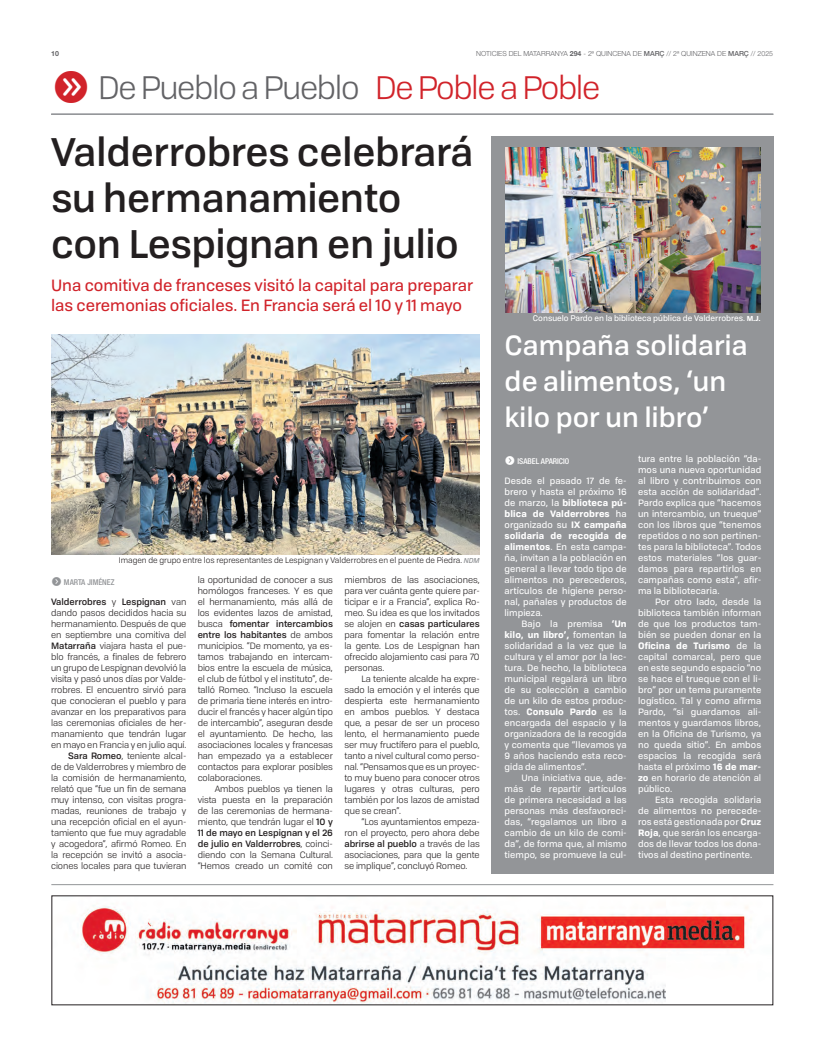
<style>
.page{position:relative;width:820px;height:1049px;background:#fff}
.page>*{position:absolute;margin:0;border:0;box-sizing:border-box;transform-origin:0 0}
.t1{font:40px "Butto Bon Cir Neg";color:#d1232a}
.t2{font:500 39px/46px "Tofino Personal";letter-spacing:-.01em;color:#231f20}
.t3{font:32px "Tofino Personal";letter-spacing:-.04em;color:#636366}
.t4{font:500 27px/36px "Tofino Personal";color:#fff}
.t5{font:16px/20px "Tofino Personal";color:#d1232a}
.t6{font:11px "Butto Bon Cir Neg";color:#939598}
.t7{font:11px "Butto Bon Cir Neg";color:#fff}
.t8{font:9px/11px "Tofino Personal";letter-spacing:-.01em;color:#231f20;text-align:justify}
.t9{font:9px/11px "Tofino Personal";letter-spacing:.005em;color:#fff;text-align:justify}
.t10{font:8px "Tofino Personal";color:#231f20}
.t11{font:8px "Tofino Personal";color:#fff}
.t12{font:500 condensed 8px "Helvetica Neue LT Pro";color:#fff}
.t13{font:500 condensed 8px "Helvetica Neue LT Pro";color:#939598}
.t14{font:300 7px "Helvetica Neue LT Pro";color:#636366}
.t15{font:700 7px "Helvetica Neue LT Pro";color:#636366}
.s1{font-weight:700}
.s2{font-weight:500}
.s3{color:#d1232a}
.s4{font-weight:700;font-size:7px}
.s5{font-weight:500;font-style:italic;font-size:7px;color:#939598}
</style>
<div class="page">
<hr style="left:51px;top:114px;width:722px;height:1px;background:#939598">
<hr style="left:51px;top:884px;width:722px;height:1px;background:#939598">
<img style="left:81px;top:905px;width:670px;height:98px">
<img style="left:51px;top:334px;width:428px;height:220px">
<div style="left:491px;top:136px;width:282px;height:737px;background:#939598"></div>
<img style="left:505px;top:147px;width:255px;height:165px">
<p class="t15" style="left:51px;top:49px;width:9px">10</p>
<p class="t14" style="left:476px;top:49px;width:298px">NOTICIES DEL MATARRANYA <span class="s1">294</span> - 2ª QUINCENA DE <span class="s2">MARÇ</span> // 2ª QUINZENA DE <span class="s2">MARÇ</span> // 2025</p>
<p class="t1" style="left:51px;top:69px;width:42px">g</p>
<p class="t3" style="left:98px;top:64px;width:503px">De Pueblo a Pueblo <span class="s3">De Poble a Poble</span></p>
<p class="t2" style="left:51px;top:126px;width:424px">Valderrobres celebrará su hermanamiento</p>
<p class="t2" style="left:51px;top:218px;width:409px">con Lespignan en julio</p>
<p class="t5" style="left:51px;top:274px;width:423px">Una comitiva de franceses visitó la capital para preparar las ceremonias oficiales. En Francia será el 10 y 11 mayo</p>
<p class="t11" style="left:532px;top:312px;width:229px">Consuelo Pardo en la biblioteca pública de Valderrobres. <span class="s4">M.J.</span></p>
<p class="t10" style="left:119px;top:554px;width:362px">Imagen de grupo entre los representantes de Lespignan y Valderrobres en el puente de Piedra. <span class="s5">NDM</span></p>
<p class="t6" style="left:51px;top:577px;width:13px">f</p>
<p class="t13" style="left:64px;top:577px;width:52px">MARTA JIMÉNEZ</p>
<p class="t8" style="left:51px;top:595px;width:137px"><span class="s2">Valderrobres</span> y <span class="s2">Lespignan</span> van dando pasos decididos hacia su hermanamiento. Después de que en septiembre una comitiva del <span class="s2">Matarraña</span> viajara hasta el pue&shy;blo francés, a finales de febrero un grupo de Lespignan devolvió la visita y pasó unos días por Valde&shy;rrobres. El encuentro sirvió para que conocieran el pueblo y para avanzar en los preparativos para las ceremonias oficiales de her&shy;manamiento que tendrán lugar en mayo en Francia y en julio aquí.</p>
<p class="t8" style="left:51px;top:749px;width:137px;text-indent:17px"><span class="s2">Sara Romeo</span>, teniente alcal&shy;de de Valderrobres y miembro de la comisión de hermanamiento, relató que “fue un fin de semana muy intenso, con visitas progra&shy;madas, reuniones de trabajo y una recepción oficial en el ayun&shy;tamiento que fue muy agradable y acogedora”, afirmó Romeo. En la recepción se invitó a asocia&shy;ciones locales para que tuvieran</p>
<p class="t8" style="left:198px;top:573px;width:137px">la oportunidad de conocer a sus homólogos franceses. Y es que el hermanamiento, más allá de los evidentes lazos de amistad, busca <span class="s2">fomentar intercambios entre los habitantes</span> de ambos municipios. “De momento, ya es&shy;tamos trabajando en intercam&shy;bios entre la escuela de música, el club de fútbol y el instituto”, de&shy;talló Romeo. “Incluso la escuela de primaria tiene interés en intro&shy;ducir el francés y hacer algún tipo de intercambio”, aseguran desde el ayuntamiento. De hecho, las asociaciones locales y francesas han empezado ya a establecer contactos para explorar posibles colaboraciones.</p>
<p class="t8" style="left:198px;top:782px;width:137px;text-indent:17px">Ambos pueblos ya tienen la vista puesta en la preparación de las ceremonias de hermana&shy;miento, que tendrán lugar el <span class="s2">10 y 11 de mayo en Lespignan y el 26 de julio en Valderrobres</span>, coinci&shy;diendo con la Semana Cultural. “Hemos creado un comité con</p>
<p class="t8" style="left:344px;top:573px;width:137px">miembros de las asociaciones, para ver cuánta gente quiere par&shy;ticipar e ir a Francia”, explica Ro&shy;meo. Su idea es que los invitados se alojen en <span class="s2">casas particulares </span>para fomentar la relación entre la gente. Los de Lespignan han ofrecido alojamiento casi para 70 personas.</p>
<p class="t8" style="left:344px;top:672px;width:137px;text-indent:17px">La teniente alcalde ha expre&shy;sado la emoción y el interés que despierta este hermanamiento en ambos pueblos. Y destaca que, a pesar de ser un proceso lento, el hermanamiento puede ser muy fructífero para el pueblo, tanto a nivel cultural como perso&shy;nal. “Pensamos que es un proyec&shy;to muy bueno para conocer otros lugares y otras culturas, pero también por los lazos de amistad que se crean”.</p>
<p class="t8" style="left:344px;top:815px;width:137px;text-indent:17px">“Los ayuntamientos empeza&shy;ron el proyecto, pero ahora debe <span class="s2">abrirse al pueblo</span> a través de las asociaciones, para que la gente se implique”, concluyó Romeo.</p>
<p class="t4" style="left:504px;top:325px;width:244px">Campaña solidaria de alimentos, ‘un kilo por un libro’</p>
<p class="t7" style="left:504px;top:456px;width:13px">f</p>
<p class="t12" style="left:517px;top:456px;width:53px">ISABEL APARICIO</p>
<p class="t9" style="left:504px;top:474px;width:124px">Desde el pasado 17 de fe&shy;brero y hasta el próximo 16 de marzo, la <span class="s1">biblioteca pú&shy;blica de Valderrobres</span> ha organizado su <span class="s1">IX campaña solidaria de recogida de alimentos</span>. En esta campa&shy;ña, invitan a la población en general a llevar todo tipo de alimentos no perecederos, artículos de higiene perso&shy;nal, pañales y productos de limpieza.</p>
<p class="t9" style="left:504px;top:617px;width:124px;text-indent:17px">Bajo la premisa <span class="s1">‘Un kilo, un libro’,</span> fomentan la solidaridad a la vez que la cultura y el amor por la lec&shy;tura. De hecho, la biblioteca municipal regalará un libro de su colección a cambio de un kilo de estos produc&shy;tos. <span class="s1">Consulo Pardo</span> es la encargada del espacio y la organizadora de la recogida y comenta que “llevamos ya 9 años haciendo esta reco&shy;gida de alimentos”.</p>
<p class="t9" style="left:504px;top:771px;width:124px;text-indent:17px">Una iniciativa que, ade&shy;más de repartir artículos de primera necesidad a las personas más desfavoreci&shy;das, “regalamos un libro a cambio de un kilo de comi&shy;da”, de forma que, al mismo tiempo, se promueve la cul-</p>
<p class="t9" style="left:638px;top:452px;width:125px">tura entre la población “da&shy;mos una nueva oportunidad al libro y contribuimos con esta acción de solidaridad”.<br>Pardo explica que “hacemos un intercambio, un trueque” con los libros que “tenemos repetidos o no son pertinen&shy;tes para la biblioteca”. Todos estos materiales “los guar&shy;damos para repartirlos en campañas como esta”, afir&shy;ma la bibliotecaria.</p>
<p class="t9" style="left:638px;top:595px;width:125px;text-indent:17px">Por otro lado, desde la biblioteca también informan de que los productos tam&shy;bién se pueden donar en la <span class="s1">Oficina de Turismo</span> de la capital comarcal, pero que en este segundo espacio “no se hace el trueque con el li&shy;bro” por un tema puramente logístico. Tal y como afirma Pardo, “si guardamos ali&shy;mentos y guardamos libros, en la Oficina de Turismo, ya no queda sitio”. En ambos espacios la recogida será hasta el próximo <span class="s1">16 de mar&shy;zo</span> en horario de atención al público.</p>
<p class="t9" style="left:638px;top:793px;width:125px;text-indent:17px">Esta recogida solidaria de alimentos no perecede&shy;ros está gestionada por <span class="s1">Cruz Roja</span>, que serán los encarga&shy;dos de llevar todos los dona&shy;tivos al destino pertinente.</p>
</div>
